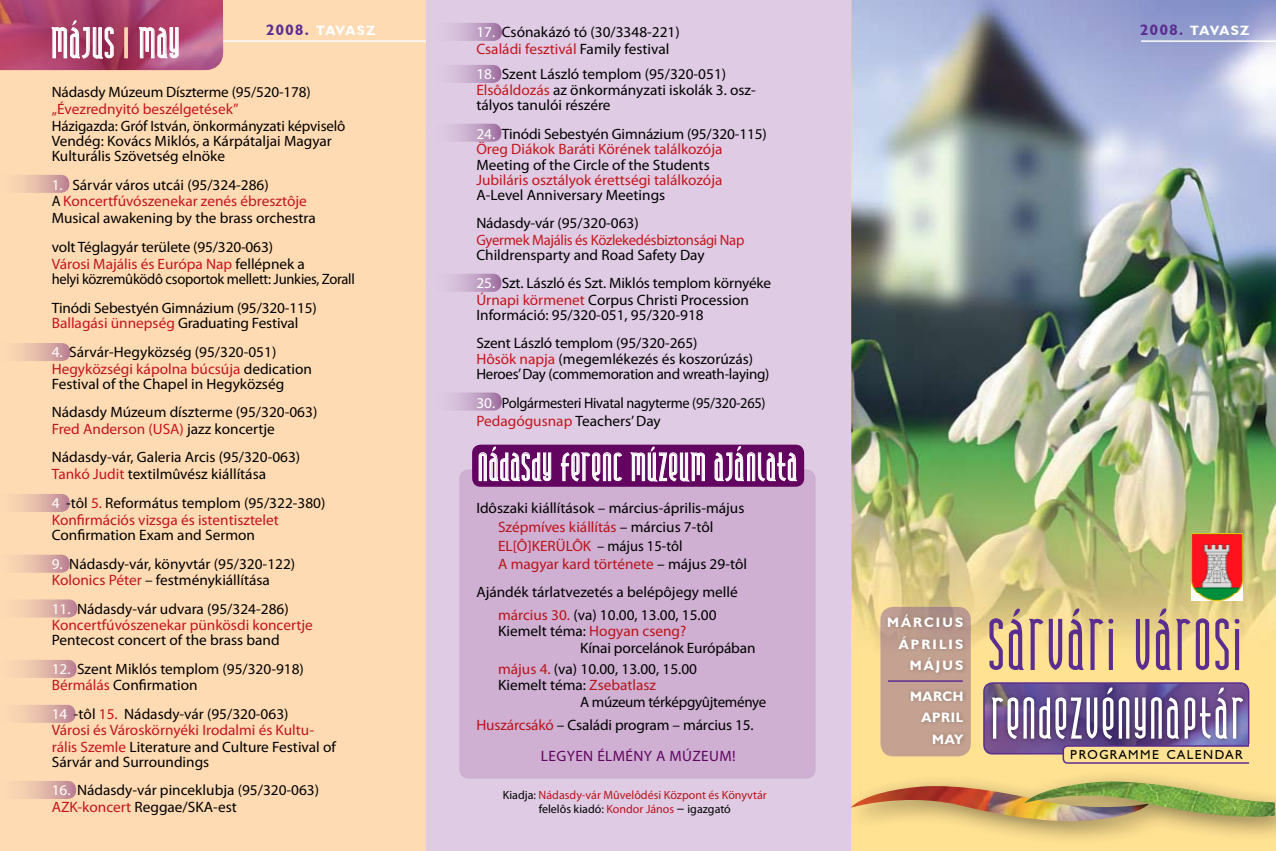
<style>
.page{position:relative;width:1276px;height:851px;background:#fff}
.page>*{position:absolute;margin:0;border:0;box-sizing:border-box;transform-origin:0 0}
.t1{font:76.05px "Andover";letter-spacing:-.03em;color:#5c2d91}
.t2{font:61.2px "Andover";letter-spacing:-.025em;color:#fff}
.t3{font:45px "Andover";letter-spacing:-.03em;color:#fff}
.t4{font:41.25px "Andover";letter-spacing:-.03em;color:#fff}
.t5{font:15px/16.5px "Myriad Pro";color:#000}
.t6{font:15px/15px "Myriad Pro";letter-spacing:-.02em;color:#000}
.t7{font:15px/16.5px "Myriad Pro";color:#c4161c}
.t8{font:15px/18px "Myriad Pro";letter-spacing:-.02em;color:#000;scale:.96 1}
.t9{font:15px "Myriad Pro";letter-spacing:-.02em;color:#c4161c}
.t10{font:700 13.65px/21.5px "Humanist 521 BT";letter-spacing:.155em;color:#fff;text-align:right}
.t11{font:700 13.65px/21.5px "Humanist 521 BT";letter-spacing:.045em;color:#fff;text-align:right}
.t12{font:700 13.5px "Humanist 521 BT";letter-spacing:.055em;color:#fff}
.t13{font:12.9px "Humanist 521 BT";letter-spacing:.115em;color:#000}
.t14{font:12px/13.5px "Myriad Pro";color:#ba131a;text-align:center}
.s1{font-size:15px;color:#5c2d91}
.s2{color:#fff}
.s3{color:#c4161c}
.s4{color:#ffdbb4}
.s5{color:#000}
.s6{color:#ba131a}
.s7{color:#620460}
.s8{font-size:15px;color:#000}
</style>
<div class="page">
<img style="left:850px;top:0;width:426px;height:772px">
<div style="left:425px;top:0;width:425px;height:850px;background:#dfcce4"></div>
<svg style="left:425px;top:23px;width:77px;height:18px"></svg>
<svg style="left:425px;top:392px;width:77px;height:18px"></svg>
<svg style="left:425px;top:65px;width:76px;height:18px"></svg>
<div style="left:837px;top:772px;width:346px;height:78px;background:#000;opacity:.45"></div>
<img style="left:850px;top:785px;width:160px;height:37px">
<div style="left:1010px;top:768px;width:266px;height:82px;background:#000;opacity:.45"></div>
<img style="left:1024px;top:789px;width:250px;height:28px">
<svg style="left:1013px;top:607px;width:9px;height:3px"></svg>
<svg style="left:1072px;top:606px;width:9px;height:10px"></svg>
<svg style="left:1159px;top:606px;width:9px;height:10px"></svg>
<div style="left:880px;top:606px;width:91px;height:150px;background:linear-gradient(to right,#c09e8e,#a88b87);border-radius:13px"></div>
<div style="left:884px;top:610px;width:153px;height:117px;background:#000;opacity:.24"></div>
<div style="left:906px;top:687px;width:119px;height:108px;background:#000;opacity:.24"></div>
<img style="left:984px;top:683px;width:264px;height:70px">
<div style="left:983px;top:682px;width:266px;height:72px;border:2px solid #5c2d91;border-radius:9px"></div>
<div style="left:1102px;top:683px;width:22px;height:22px;background:#533f85"></div>
<svg style="left:1107px;top:687px;width:7px;height:7px"></svg>
<div style="left:1214px;top:683px;width:21px;height:22px;background:#744f92"></div>
<svg style="left:1218px;top:687px;width:7px;height:7px"></svg>
<div style="left:0;top:0;width:425px;height:850px;background:#ffdbb4"></div>
<hr style="left:888px;top:680px;width:74px;height:1px;background:#5c2d91">
<hr style="left:1141px;top:40px;width:135px;height:2px;background:#fff">
<img style="left:1192px;top:533px;width:50px;height:67px">
<hr style="left:223px;top:40px;width:203px;height:2px;background:#fff">
<svg style="left:20px;top:175px;width:49px;height:18px"></svg>
<svg style="left:19px;top:343px;width:51px;height:18px"></svg>
<svg style="left:19px;top:494px;width:51px;height:18px"></svg>
<svg style="left:19px;top:554px;width:51px;height:18px"></svg>
<svg style="left:22px;top:704px;width:53px;height:18px"></svg>
<svg style="left:22px;top:599px;width:55px;height:18px"></svg>
<svg style="left:22px;top:659px;width:55px;height:18px"></svg>
<svg style="left:425px;top:124px;width:76px;height:18px"></svg>
<svg style="left:425px;top:274px;width:76px;height:18px"></svg>
<div style="left:460px;top:470px;width:355px;height:307px;background:#cfb0d3;border-radius:9px"></div>
<div style="left:459px;top:469px;width:356px;height:309px;border:2px solid #620460;border-radius:9px"></div>
<div style="left:472px;top:444px;width:332px;height:42px;background:#620460;border-radius:9px"></div>
<svg style="left:478px;top:446px;width:73px;height:35px"></svg>
<svg style="left:560px;top:446px;width:145px;height:36px"></svg>
<svg style="left:714px;top:445px;width:88px;height:37px"></svg>
<svg style="left:22px;top:781px;width:54px;height:17px"></svg>
<svg style="left:0;top:0;width:223px;height:71px;background:#b45378"></svg>
<div style="left:987px;top:694px;width:289px;height:95px;background:#000;opacity:.4"></div>
<p class="t12" style="left:266px;top:22px;width:111px"><span class="s1">2008.</span> TAVASZ</p>
<p class="t12" style="left:1140px;top:22px;width:111px"><span class="s1">2008.</span> TAVASZ</p>
<p class="t5" style="left:476px;top:24px;width:205px"><span class="s2">17.</span> Csónakázó tó (30/3348-221)<br><span class="s3">Családi fesztivál</span> Family festival</p>
<p class="t5" style="left:476px;top:65px;width:281px"><span class="s2">18.</span> Szent László templom (95/320-051)<br><span class="s3">Elsôáldozás</span> az önkormányzati iskolák 3. osz-</p>
<p class="t5" style="left:476px;top:97px;width:136px">tályos tanulói részére</p>
<p class="t5" style="left:476px;top:126px;width:292px;line-height:15px"><span class="s2">24.</span> Tinódi Sebestyén Gimnázium (95/320-115)<br><span class="s3">Öreg Diákok Baráti Körének találkozója</span></p>
<p class="t5" style="left:476px;top:156px;width:235px">Meeting of the Circle of the Students</p>
<p class="t7" style="left:476px;top:171px;width:248px">Jubiláris osztályok érettségi találkozója</p>
<p class="t5" style="left:476px;top:181px;width:190px;line-height:28.2px">A-Level Anniversary Meetings<br>Nádasdy-vár (95/320-063)</p>
<p class="t9" style="left:476px;top:230px;width:270px">Gyermek Majális és Közlekedésbiztonsági Nap</p>
<p class="t5" style="left:476px;top:246px;width:230px">Childrensparty and Road Safety Day</p>
<p class="t5" style="left:476px;top:274px;width:296px"><span class="s2">25.</span> Szt. László és Szt. Miklós templom környéke<br><span class="s3">Úrnapi körmenet</span> Corpus Christi Procession</p>
<p class="t5" style="left:476px;top:300px;width:229px;line-height:28.2px">Információ: 95/320-051, 95/320-918<br>Szent László templom (95/320-265)</p>
<p class="t6" style="left:476px;top:351px;width:294px"><span class="s3">Hôsök napja</span> (megemlékezés és koszorúzás)<br>Heroes’ Day (commemoration and wreath-laying)</p>
<p class="t8" style="left:476px;top:393px;width:303px"><span class="s2">30.</span> Polgármesteri Hivatal nagyterme (95/320-265)<br><span class="s3">Pedagógusnap</span> Teachers’ Day</p>
<h3 class="t3" style="left:52px;top:16px;width:133px">MAJUS <span class="s4">|</span> MAY</h3>
<p class="t5" style="left:52px;top:84px;width:260px">Nádasdy Múzeum Díszterme (95/520-178)</p>
<p class="t7" style="left:52px;top:100px;width:188px">„Évezrednyitó beszélgetések”</p>
<p class="t5" style="left:52px;top:118px;width:295px;line-height:15px">Házigazda: Gróf István, önkormányzati képviselô<br>Vendég: Kovács Miklós, a Kárpátaljai Magyar<br>Kulturális Szövetség elnöke</p>
<p class="t5" style="left:52px;top:176px;width:266px"><span class="s2">1.</span> Sárvár város utcái (95/324-286)<br>A <span class="s3">Koncertfúvószenekar zenés ébresztôje<br></span>Musical awakening by the brass orchestra</p>
<p class="t5" style="left:52px;top:238px;width:255px">volt Téglagyár területe (95/320-063)<br><span class="s3">Városi Majális és Európa Nap</span> fellépnek a</p>
<p class="t6" style="left:52px;top:264px;width:305px;line-height:29.2px">helyi közremûködô csoportok mellett: Junkies, Zorall<br>Tinódi Sebestyén Gimnázium (95/320-115)</p>
<p class="t5" style="left:52px;top:314px;width:248px"><span class="s3">Ballagási ünnepség</span> Graduating Festival</p>
<p class="t5" style="left:52px;top:343px;width:262px"><span class="s2">4.</span> Sárvár-Hegyközség (95/320-051)<br><span class="s3">Hegyközségi kápolna búcsúja</span> dedication</p>
<p class="t5" style="left:52px;top:369px;width:267px;line-height:28.5px">Festival of the Chapel in Hegyközség<br>Nádasdy Múzeum díszterme (95/320-063)</p>
<p class="t5" style="left:52px;top:414px;width:250px;line-height:28.5px"><span class="s3">Fred Anderson (USA)</span> jazz koncertje<br>Nádasdy-vár, Galeria Arcis (95/320-063)</p>
<p class="t5" style="left:52px;top:459px;width:275px;line-height:29.2px"><span class="s3">Tankó Judit</span> textilmûvész kiállítása<br><span class="s2">4</span> -tôl <span class="s3">5.</span> Református templom (95/322-380)</p>
<p class="t7" style="left:52px;top:511px;width:229px">Konfirmációs vizsga és istentisztelet</p>
<p class="t5" style="left:52px;top:526px;width:205px">Confirmation Exam and Sermon</p>
<p class="t5" style="left:52px;top:555px;width:245px"><span class="s2">9.</span> Nádasdy-vár, könyvtár (95/320-122)<br><span class="s3">Kolonics Péter</span> – festménykiállítása</p>
<p class="t7" style="left:52px;top:600px;width:262px"><span class="s2">11.</span> <span class="s5">Nádasdy-vár udvara (95/324-286)<br></span>Koncertfúvószenekar pünkösdi koncertje</p>
<p class="t5" style="left:52px;top:631px;width:229px">Pentecost concert of the brass band</p>
<p class="t5" style="left:52px;top:660px;width:254px"><span class="s2">12.</span> Szent Miklós templom (95/320-918)<br><span class="s3">Bérmálás</span> Confirmation</p>
<p class="t5" style="left:52px;top:705px;width:286px"><span class="s2">14</span> -tôl <span class="s3">15.</span> Nádasdy-vár (95/320-063)<br><span class="s3">Városi és Városkörnyéki Irodalmi és Kultu&shy;rális Szemle</span> Literature and Culture Festival of</p>
<p class="t5" style="left:52px;top:753px;width:159px">Sárvár and Surroundings</p>
<p class="t5" style="left:52px;top:781px;width:269px"><span class="s2">16.</span> Nádasdy-vár pinceklubja (95/320-063)<br><span class="s3">AZK-koncert</span> Reggae/SKA-est</p>
<h3 class="t4" style="left:479px;top:442px;width:323px">NADASDY FERENC MUZEUM AJANLATA</h3>
<p class="t5" style="left:498px;top:498px;width:250px;line-height:18.8px;text-indent:-22px">Idôszaki kiállítások – március-április-május <span class="s6">Szépmíves kiállítás</span> – március 7-tôl <span class="s6">EL[Ô]KERÜLÔK</span> – május 15-tôl<br><span class="s6">A magyar kard története</span> – május 29-tôl</p>
<p class="t5" style="left:476px;top:580px;width:263px;line-height:22.5px;text-align:center">Ajándék tárlatvezetés a belépôjegy mellé <span class="s6">március 30.</span> (va) 10.00, 13.00, 15.00</p>
<p class="t5" style="left:580px;top:622px;width:177px;text-indent:-82px">Kiemelt téma: <span class="s6">Hogyan cseng?<br></span>Kínai porcelánok Európában</p>
<p class="t5" style="left:498px;top:660px;width:200px"><span class="s6">május 4.</span> (va) 10.00, 13.00, 15.00</p>
<p class="t5" style="left:498px;top:676px;width:160px">Kiemelt téma: <span class="s6">Zsebatlasz</span></p>
<p class="t6" style="left:580px;top:694px;width:188px">A múzeum térképgyûjteménye</p>
<p class="t5" style="left:541px;top:708px;width:214px;line-height:31.5px;text-indent:-65px"><span class="s6">Huszárcsákó</span> – Családi program – március 15.<br><span class="s7">LEGYEN ÉLMÉNY A MÚZEUM!</span></p>
<p class="t10" style="left:887px;top:611px;width:78px">MÁRCIUS<br>ÁPRILIS<br>MÁJUS</p>
<p class="t11" style="left:910px;top:684px;width:55px">MARCH<br>APRIL<br>MAY</p>
<h1 class="t1" style="left:989px;top:599px;width:260px">SARVARI VAROSI</h1>
<h2 class="t2" style="left:991px;top:681px;width:253px">RENDEZVENYNAPTAR</h2>
<p class="t13" style="left:1070px;top:746px;width:174px">PROGRAMME CALENDAR</p>
<p class="t14" style="left:503px;top:788px;width:265px"><span class="s5">Kiadja:</span> Nádasdy-vár Mûvelôdési Központ és Könyvtár <span class="s5">felelôs kiadó:</span> Kondor János <span class="s8">–</span> <span class="s5">igazgató</span></p>
</div>
